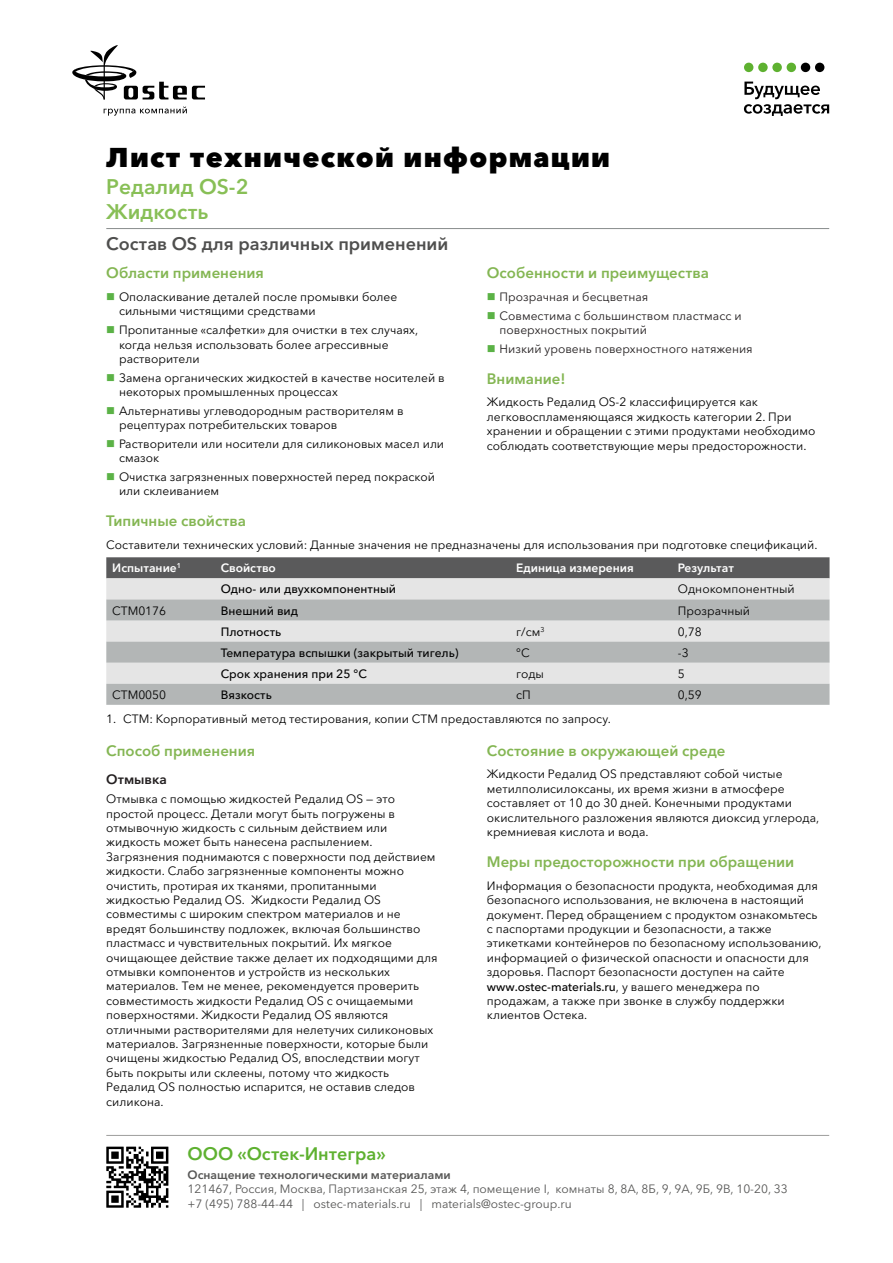
<style>
.page{position:relative;width:893px;height:1263px;background:#fff}
.page>*{position:absolute;margin:0;border:0;box-sizing:border-box;transform-origin:0 0}
.Заголовок1{font:800 27px "Avenir Next Cyr";letter-spacing:.05em;color:#000}
.Заголовок1-2{font:600 21px/25px "Avenir Next Cyr";color:#88bf56}
.Заголовок2{font:600 18px "Avenir Next Cyr";color:#4f4f4e}
.t1{font:600 18px "Avenir Next Cyr";color:#5eb130}
.Заголовок3{font:600 15px "Avenir Next Cyr";color:#84b653}
.Заголовок4{font:600 13.5px "Avenir Next Cyr";color:#231f20}
.t2{font:12px/14.4px "Avenir Next Cyr";color:#020202}
.t3{font:12px/14.4px "Avenir Next Cyr";color:#575756}
.t4{font:12px/14.4px "Avenir Next Cyr";color:#231f20}
.t5{font:500 12px "Avenir Next Cyr";color:#020202}
.t6{font:600 12px "Avenir Next Cyr";color:#fff}
.t7{font:600 12px "Avenir Next Cyr";color:#575756}
.s1{font-weight:500}
</style>
<div class="page">
<svg style="left:72px;top:45px;width:133px;height:55px"></svg>
<svg style="left:104px;top:106px;width:83px;height:10px"></svg>
<div style="left:744px;top:63px;width:9px;height:9px;background:#5eb130;border-radius:50%"></div>
<div style="left:758px;top:63px;width:10px;height:9px;background:#5eb130;border-radius:50%"></div>
<div style="left:772px;top:63px;width:10px;height:9px;background:#5eb130;border-radius:50%"></div>
<div style="left:787px;top:63px;width:9px;height:9px;background:#5eb130;border-radius:50%"></div>
<div style="left:801px;top:63px;width:9px;height:9px;background:#000;border-radius:50%"></div>
<div style="left:815px;top:63px;width:9px;height:9px;background:#000;border-radius:50%"></div>
<svg style="left:744px;top:82px;width:85px;height:34px"></svg>
<hr style="left:106px;top:1135px;width:723px;height:1px;background:#9d9d9c">
<svg style="left:106px;top:1146px;width:62px;height:62px"></svg>
<hr style="left:106px;top:228px;width:723px;height:1px;background:#888c8c">
<div style="left:106px;top:557px;width:723px;height:21px;background:#5a5a5b"></div>
<div style="left:106px;top:578px;width:723px;height:21px;background:#e5e5e5"></div>
<svg style="left:106px;top:599px;width:723px;height:106px;background:#c7c9c9"></svg>
<p class="Заголовок1" style="left:106px;top:141px;width:505px">Лист технической информации</p>
<p class="Заголовок1-2" style="left:106px;top:174px;width:144px">Редалид OS-2<br>Жидкость</p>
<p class="Заголовок2" style="left:106px;top:233px;width:344px">Состав OS для различных применений</p>
<p class="Заголовок3" style="left:106px;top:264px;width:159px">Области применения</p>
<p class="t2" style="left:119px;top:290px;width:280px">Ополаскивание деталей после промывки более сильными чистящими средствами</p>
<p class="t2" style="left:119px;top:323px;width:301px">Пропитанные «салфетки» для очистки в тех случаях, когда нельзя использовать более агрессивные растворители</p>
<p class="t2" style="left:119px;top:370px;width:327px">Замена органических жидкостей в качестве носителей в некоторых промышленных процессах</p>
<p class="t2" style="left:119px;top:403px;width:286px">Альтернативы углеводородным растворителям в рецептурах потребительских товаров</p>
<p class="t2" style="left:119px;top:436px;width:327px">Растворители или носители для силиконовых масел или смазок</p>
<p class="t2" style="left:119px;top:469px;width:317px">Очистка загрязненных поверхностей перед покраской или склеиванием</p>
<p class="Заголовок3" style="left:487px;top:264px;width:224px">Особенности и преимущества</p>
<p class="t4" style="left:500px;top:290px;width:150px">Прозрачная и бесцветная</p>
<p class="t4" style="left:500px;top:308px;width:243px">Совместима с большинством пластмасс и поверхностных покрытий</p>
<p class="t4" style="left:500px;top:341px;width:255px">Низкий уровень поверхностного натяжения</p>
<p class="Заголовок3" style="left:487px;top:369px;width:80px">Внимание!</p>
<p class="t2" style="left:487px;top:395px;width:330px">Жидкость Редалид OS-2 классифицируется как легковоспламеняющаяся жидкость категории 2. При хранении и обращении с этими продуктами необходимо соблюдать соответствующие меры предосторожности.</p>
<p class="Заголовок3" style="left:106px;top:511px;width:141px">Типичные свойства</p>
<p class="t2" style="left:106px;top:537px;width:713px">Составители технических условий: Данные значения не предназначены для использования при подготовке спецификаций.</p>
<p class="t6" style="left:112px;top:561px;width:70px">Испытание<sup>1</sup></p>
<p class="t6" style="left:221px;top:561px;width:57px">Свойство</p>
<p class="t6" style="left:516px;top:561px;width:119px">Единица измерения</p>
<p class="t6" style="left:678px;top:561px;width:58px">Результат</p>
<p class="t5" style="left:221px;top:582px;width:177px">Одно- или двухкомпонентный</p>
<p class="t2" style="left:678px;top:582px;width:118px">Однокомпонентный</p>
<p class="t2" style="left:112px;top:603px;width:55px">CTM0176</p>
<p class="t5" style="left:221px;top:603px;width:79px">Внешний вид</p>
<p class="t2" style="left:678px;top:603px;width:74px">Прозрачный</p>
<p class="t5" style="left:221px;top:624px;width:62px">Плотность</p>
<p class="t2" style="left:516px;top:624px;width:30px">г/см<sup>3</sup></p>
<p class="t2" style="left:678px;top:624px;width:25px">0,78</p>
<p class="t5" style="left:221px;top:645px;width:239px">Температура вспышки (закрытый тигель)</p>
<p class="t2" style="left:516px;top:645px;width:15px">°C</p>
<p class="t2" style="left:678px;top:645px;width:12px">-3</p>
<p class="t5" style="left:221px;top:666px;width:148px">Срок хранения при 25 °C</p>
<p class="t2" style="left:516px;top:666px;width:29px">годы</p>
<p class="t2" style="left:678px;top:666px;width:8px">5</p>
<p class="t2" style="left:112px;top:687px;width:55px">CTM0050</p>
<p class="t5" style="left:221px;top:687px;width:53px">Вязкость</p>
<p class="t2" style="left:516px;top:687px;width:16px">сП</p>
<p class="t2" style="left:678px;top:687px;width:25px">0,59</p>
<p class="t2" style="left:106px;top:712px;width:506px">1. CTM: Корпоративный метод тестирования, копии CTM предоставляются по запросу.</p>
<p class="Заголовок3" style="left:106px;top:741px;width:150px">Способ применения</p>
<p class="Заголовок4" style="left:106px;top:771px;width:62px">Отмывка</p>
<p class="t2" style="left:106px;top:792px;width:333px">Отмывка с помощью жидкостей Редалид OS — это простой процесс. Детали могут быть погружены в отмывочную жидкость с сильным действием или жидкость может быть нанесена распылением.<br>Загрязнения поднимаются с поверхности под действием жидкости. Слабо загрязненные компоненты можно очистить, протирая их тканями, пропитанными жидкостью Редалид OS. Жидкости Редалид OS совместимы с широким спектром материалов и не вредят большинству подложек, включая большинство пластмасс и чувствительных покрытий. Их мягкое очищающее действие также делает их подходящими для отмывки компонентов и устройств из нескольких материалов. Тем не менее, рекомендуется проверить совместимость жидкости Редалид OS с очищаемыми поверхностями. Жидкости Редалид OS являются отличными растворителями для нелетучих силиконовых материалов. Загрязненные поверхности, которые были очищены жидкостью Редалид OS, впоследствии могут быть покрыты или склеены, потому что жидкость Редалид OS полностью испарится, не оставив следов силикона.</p>
<p class="Заголовок3" style="left:487px;top:741px;width:240px">Состояние в окружающей среде</p>
<p class="t2" style="left:487px;top:767px;width:334px">Жидкости Редалид OS представляют собой чистые метилполисилоксаны, их время жизни в атмосфере составляет от 10 до 30 дней. Конечными продуктами окислительного разложения являются диоксид углерода, кремниевая кислота и вода.</p>
<p class="Заголовок3" style="left:487px;top:852px;width:309px">Меры предосторожности при обращении</p>
<p class="t2" style="left:487px;top:878px;width:336px">Информация о безопасности продукта, необходимая для безопасного использования, не включена в настоящий документ. Перед обращением с продуктом ознакомьтесь с паспортами продукции и безопасности, а также этикетками контейнеров по безопасному использованию, информацией о физической опасности и опасности для здоровья. Паспорт безопасности доступен на сайте <span class="s1">www.ostec-materials.ru</span>, у вашего менеджера по продажам, а также при звонке в службу поддержки клиентов Остека.</p>
<h3 class="t1" style="left:188px;top:1143px;width:200px">ООО «Остек-Интегра»</h3>
<p class="t7" style="left:188px;top:1167px;width:265px">Оснащение технологическими материалами</p>
<p class="t3" style="left:188px;top:1182px;width:602px">121467, Россия, Москва, Партизанская 25, этаж 4, помещение I, комнаты 8, 8А, 8Б, 9, 9А, 9Б, 9В, 10-20, 33 +7 (495) 788-44-44 | ostec-materials.ru | materials@ostec-group.ru</p>
</div>
